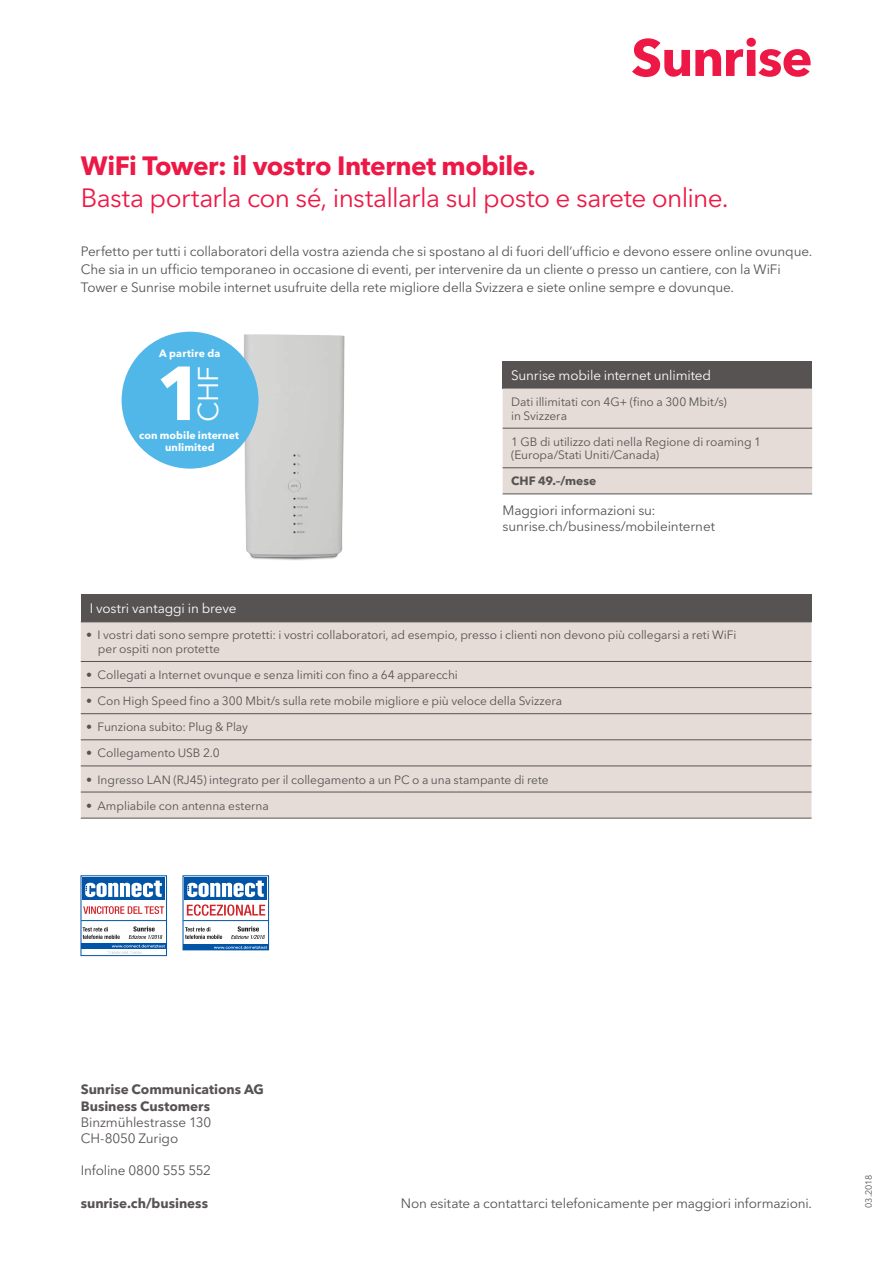
<style>
.page{position:relative;width:893px;height:1263px;background:#fff}
.page>*{position:absolute;margin:0;border:0;box-sizing:border-box;transform-origin:0 0}
.t1{font:700 75.6px "Avenir Next LT Pro";color:#fff}
.t2{font:28.35px "Avenir Next LT Pro";color:#fff}
.t3{font:26.25px "Avenir Next LT Pro";letter-spacing:-.025em;color:#ed1845}
.t4{font:700 26.25px "Avenir Next LT Pro";letter-spacing:-.02em;color:#ed1845}
.t5{font:13.5px/18px "Avenir Next LT Pro";letter-spacing:-.01em;color:#575352}
.t6{font:700 13.5px/16.2px "Avenir Next LT Pro";letter-spacing:-.005em;color:#575352}
.t7{font:13.5px "Avenir Next LT Pro";letter-spacing:-.01em;color:#fff}
.t8{font:12px/13.5px "Avenir Next LT Pro";letter-spacing:-.005em;color:#575352}
.t9{font:700 12px "Avenir Next LT Pro";color:#575352}
.t10{font:700 10.5px "Avenir Next LT Pro";letter-spacing:.005em;color:#fff}
.t11{font:9px "Avenir Next LT Pro";letter-spacing:-.02em;color:#575352}
</style>
<div class="page">
<svg style="left:632px;top:38px;width:179px;height:39px"></svg>
<img style="left:205px;top:333px;width:140px;height:227px">
<div style="left:81px;top:595px;width:730px;height:27px;background:#575352"></div>
<div style="left:81px;top:623px;width:730px;height:195px;background:#e5dcd8"></div>
<hr style="left:81px;top:622px;width:730px;height:1px;background:#575352">
<hr style="left:81px;top:661px;width:730px;height:1px;background:#575352">
<hr style="left:81px;top:687px;width:730px;height:1px;background:#575352">
<hr style="left:81px;top:713px;width:730px;height:1px;background:#575352">
<hr style="left:81px;top:739px;width:730px;height:1px;background:#575352">
<hr style="left:81px;top:766px;width:730px;height:1px;background:#575352">
<hr style="left:81px;top:792px;width:730px;height:1px;background:#575352">
<hr style="left:81px;top:818px;width:730px;height:1px;background:#575352">
<div style="left:503px;top:361px;width:309px;height:28px;background:#575352"></div>
<div style="left:503px;top:389px;width:309px;height:105px;background:#e5dcd8"></div>
<hr style="left:503px;top:428px;width:309px;height:1px;background:#575352">
<hr style="left:503px;top:467px;width:309px;height:1px;background:#575352">
<hr style="left:503px;top:494px;width:309px;height:1px;background:#575352">
<div style="left:81px;top:876px;width:86px;height:79px;background:linear-gradient(to right,#fff,#fff)"></div>
<div style="left:81px;top:875px;width:86px;height:81px;border:1px solid #0154a6"></div>
<div style="left:82px;top:900px;width:83px;height:38px;background:#fff"></div>
<div style="left:83px;top:877px;width:82px;height:22px;background:#0154a6"></div>
<svg style="left:85px;top:880px;width:77px;height:17px"></svg>
<hr style="left:81px;top:920px;width:86px;height:1px;background:#0154a6">
<svg style="left:83px;top:926px;width:79px;height:13px"></svg>
<svg style="left:83px;top:906px;width:81px;height:8px"></svg>
<div style="left:81px;top:943px;width:86px;height:6px;background:#0154a6"></div>
<svg style="left:107px;top:945px;width:58px;height:9px"></svg>
<svg style="left:185px;top:899px;width:82px;height:46px"></svg>
<div style="left:183px;top:875px;width:86px;height:75px;border:1px solid #0154a6"></div>
<div style="left:184px;top:900px;width:83px;height:38px;background:#fff"></div>
<div style="left:185px;top:877px;width:82px;height:22px;background:#0154a6"></div>
<svg style="left:187px;top:880px;width:77px;height:17px"></svg>
<hr style="left:183px;top:920px;width:86px;height:1px;background:#0154a6">
<svg style="left:185px;top:926px;width:80px;height:13px"></svg>
<svg style="left:187px;top:904px;width:78px;height:12px"></svg>
<div style="left:183px;top:945px;width:86px;height:5px;background:#0154a6"></div>
<svg style="left:214px;top:946px;width:53px;height:3px"></svg>
<div style="left:122px;top:332px;width:137px;height:137px;background:#50b7e8;border-radius:50%"></div>
<h3 class="t4" style="left:81px;top:150px;width:456px">WiFi Tower: il vostro Internet mobile.</h3>
<h3 class="t3" style="left:81px;top:182px;width:649px">Basta portarla con sé, installarla sul posto e sarete online.</h3>
<p class="t5" style="left:81px;top:242px;width:733px">Perfetto per tutti i collaboratori della vostra azienda che si spostano al di fuori dell’ufficio e devono essere online ovunque.<br>Che sia in un ufficio temporaneo in occasione di eventi, per intervenire da un cliente o presso un cantiere, con la WiFi<br>Tower e Sunrise mobile internet usufruite della rete migliore della Svizzera e siete online sempre e dovunque.</p>
<p class="t10" style="left:159px;top:347px;width:63px">A partire da</p>
<h1 class="t1" style="left:156px;top:347px;width:50px">1</h1>
<p class="t10" style="left:165px;top:441px;width:51px">unlimited</p>
<h2 class="t2" style="left:191px;top:422px;width:57px;rotate:-90deg">CHF</h2>
<p class="t10" style="left:139px;top:428px;width:101px">con mobile internet</p>
<p class="t7" style="left:511px;top:367px;width:202px">Sunrise mobile internet unlimited</p>
<p class="t8" style="left:511px;top:395px;width:217px">Dati illimitati con 4G+ (fino a 300 Mbit/s) in Svizzera</p>
<p class="t8" style="left:511px;top:435px;width:251px">1 GB di utilizzo dati nella Regione di roaming 1 (Europa/Stati Uniti/Canada)</p>
<p class="t9" style="left:511px;top:474px;width:87px">CHF 49.–/mese</p>
<p class="t5" style="left:503px;top:502px;width:214px;line-height:16.2px">Maggiori informazioni su: sunrise.ch/business/mobileinternet</p>
<p class="t7" style="left:90px;top:601px;width:148px">I vostri vantaggi in breve</p>
<p class="t8" style="left:98px;top:628px;width:640px;text-indent:-12px">• I vostri dati sono sempre protetti: i vostri collaboratori, ad esempio, presso i clienti non devono più collegarsi a reti WiFi per ospiti non protette</p>
<p class="t8" style="left:86px;top:668px;width:373px">• Collegati a Internet ovunque e senza limiti con fino a 64 apparecchi</p>
<p class="t8" style="left:86px;top:694px;width:478px">• Con High Speed fino a 300 Mbit/s sulla rete mobile migliore e più veloce della Svizzera</p>
<p class="t8" style="left:86px;top:720px;width:164px">• Funziona subito: Plug &amp; Play</p>
<p class="t8" style="left:86px;top:746px;width:135px">• Collegamento USB 2.0</p>
<p class="t8" style="left:86px;top:772px;width:464px">• Ingresso LAN (RJ45) integrato per il collegamento a un PC o a una stampante di rete</p>
<p class="t8" style="left:86px;top:799px;width:184px">• Ampliabile con antenna esterna</p>
<p class="t6" style="left:81px;top:1081px;width:185px">Sunrise Communications AG<br>Business Customers</p>
<p class="t5" style="left:81px;top:1114px;width:132px;line-height:16.2px">Binzmühlestrasse 130<br>CH-8050 Zurigo</p>
<p class="t5" style="left:81px;top:1161px;width:132px">Infoline 0800 555 552</p>
<p class="t6" style="left:81px;top:1195px;width:129px">sunrise.ch/business</p>
<p class="t5" style="left:401px;top:1194px;width:413px">Non esitate a contattarci telefonicamente per maggiori informazioni.</p>
<p class="t11" style="left:863px;top:1208px;width:35px;rotate:-90deg">03.2018</p>
</div>
